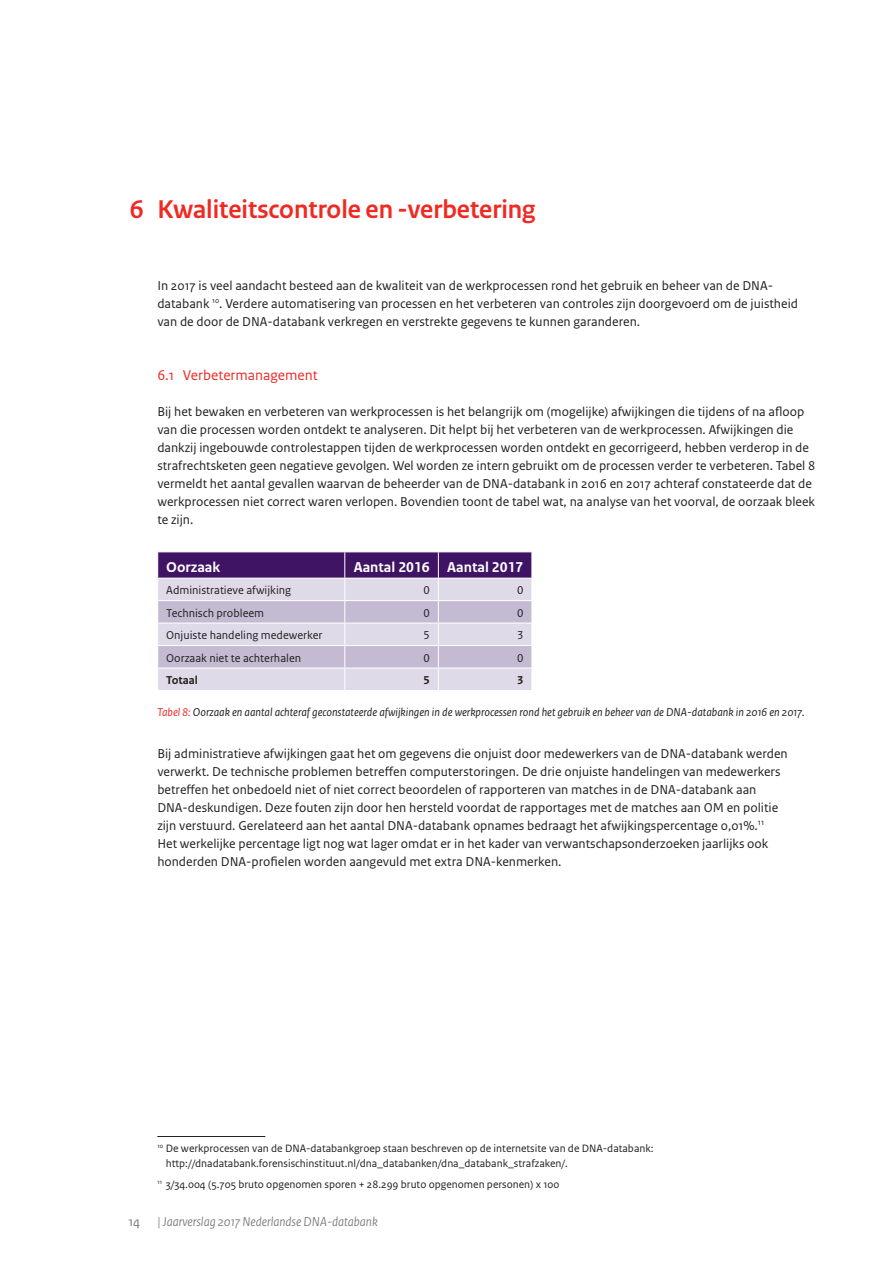
<style>
.page{position:relative;width:893px;height:1263px;background:#fff}
.page>*{position:absolute;margin:0;border:0;box-sizing:border-box;transform-origin:0 0}
._03_RO_Kop{font:700 27px "Rijksoverheid Sans Heading";color:#ee2a23}
._30_RO_Tabel_Kop{font:700 15px "Rijksoverheid Sans Text";color:#fff}
._07_RO_Tussenkop_San{font:15px "Rijksoverheid Sans Text";color:#ee2a23}
._10_RO_Broodtekst_Sa{font:13.5px/18px "Rijksoverheid Sans Text";color:#231f20}
.t1{font:italic 13.5px "Rijksoverheid Sans Heading";color:#76787b}
.t2{font:13.5px "Rijksoverheid Sans Text";color:#76787b}
._13_RO_Fotobijschrif{font:italic 12px "Rijksoverheid Sans Text";color:#231f20}
._32_RO_Tabel_Broodte{font:12px "Rijksoverheid Sans Text";color:#231f20}
._31_RO_Tabel_Tussenk{font:700 12px "Rijksoverheid Sans Text";color:#231f20}
._14_RO_Voetnoot{font:11.25px/15px "Rijksoverheid Sans Text";color:#231f20}
.s1{color:#ee2a23}
</style>
<div class="page">
<svg style="left:157px;top:552px;width:375px;height:138px;background:#baadc9"></svg>
<hr style="left:157px;top:578px;width:188px;height:1px;background:#fff">
<hr style="left:345px;top:578px;width:93px;height:1px;background:#fff">
<hr style="left:438px;top:578px;width:94px;height:1px;background:#fff">
<hr style="left:157px;top:1136px;width:108px;height:1px;background:#231f20">
<p class="_03_RO_Kop" style="left:130px;top:194px;width:407px">6 Kwaliteitscontrole en -verbetering</p>
<p class="_10_RO_Broodtekst_Sa" style="left:157px;top:277px;width:642px">In 2017 is veel aandacht besteed aan de kwaliteit van de werkprocessen rond het gebruik en beheer van de DNA&shy;databank <sup>10</sup>. Verdere automatisering van processen en het verbeteren van controles zijn doorgevoerd om de juistheid van de door de DNA-databank verkregen en verstrekte gegevens te kunnen garanderen.</p>
<p class="_07_RO_Tussenkop_San" style="left:157px;top:366px;width:162px">6.1 Verbetermanagement</p>
<p class="_10_RO_Broodtekst_Sa" style="left:157px;top:403px;width:660px">Bij het bewaken en verbeteren van werkprocessen is het belangrijk om (mogelijke) afwijkingen die tijdens of na afloop van die processen worden ontdekt te analyseren. Dit helpt bij het verbeteren van de werkprocessen. Afwijkingen die dankzij ingebouwde controlestappen tijden de werkprocessen worden ontdekt en gecorrigeerd, hebben verderop in de strafrechtsketen geen negatieve gevolgen. Wel worden ze intern gebruikt om de processen verder te verbeteren. Tabel 8 vermeldt het aantal gevallen waarvan de beheerder van de DNA-databank in 2016 en 2017 achteraf constateerde dat de werkprocessen niet correct waren verlopen. Bovendien toont de tabel wat, na analyse van het voorval, de oorzaak bleek te zijn.</p>
<p class="_30_RO_Tabel_Kop" style="left:166px;top:558px;width:56px">Oorzaak</p>
<p class="_30_RO_Tabel_Kop" style="left:354px;top:558px;width:78px">Aantal 2016</p>
<p class="_30_RO_Tabel_Kop" style="left:447px;top:558px;width:78px">Aantal 2017</p>
<p class="_32_RO_Tabel_Broodte" style="left:166px;top:583px;width:126px">Administratieve afwijking</p>
<p class="_32_RO_Tabel_Broodte" style="left:423px;top:583px;width:8px">0</p>
<p class="_32_RO_Tabel_Broodte" style="left:517px;top:583px;width:8px">0</p>
<p class="_32_RO_Tabel_Broodte" style="left:166px;top:606px;width:99px">Technisch probleem</p>
<p class="_32_RO_Tabel_Broodte" style="left:423px;top:606px;width:8px">0</p>
<p class="_32_RO_Tabel_Broodte" style="left:517px;top:606px;width:8px">0</p>
<p class="_32_RO_Tabel_Broodte" style="left:166px;top:628px;width:158px">Onjuiste handeling medewerker</p>
<p class="_32_RO_Tabel_Broodte" style="left:423px;top:628px;width:8px">5</p>
<p class="_32_RO_Tabel_Broodte" style="left:517px;top:628px;width:8px">3</p>
<p class="_32_RO_Tabel_Broodte" style="left:166px;top:651px;width:136px">Oorzaak niet te achterhalen</p>
<p class="_32_RO_Tabel_Broodte" style="left:423px;top:651px;width:8px">0</p>
<p class="_32_RO_Tabel_Broodte" style="left:517px;top:651px;width:8px">0</p>
<p class="_31_RO_Tabel_Tussenk" style="left:166px;top:673px;width:33px">Totaal</p>
<p class="_31_RO_Tabel_Tussenk" style="left:424px;top:673px;width:8px">5</p>
<p class="_31_RO_Tabel_Tussenk" style="left:517px;top:673px;width:8px">3</p>
<p class="_13_RO_Fotobijschrif" style="left:157px;top:705px;width:649px"><span class="s1">Tabel 8:</span> Oorzaak en aantal achteraf geconstateerde afwijkingen in de werkprocessen rond het gebruik en beheer van de DNA-databank in 2016 en 2017.</p>
<p class="_10_RO_Broodtekst_Sa" style="left:157px;top:745px;width:632px">Bij administratieve afwijkingen gaat het om gegevens die onjuist door medewerkers van de DNA-databank werden verwerkt. De technische problemen betreffen computerstoringen. De drie onjuiste handelingen van medewerkers betreffen het onbedoeld niet of niet correct beoordelen of rapporteren van matches in de DNA-databank aan DNA-deskundigen. Deze fouten zijn door hen hersteld voordat de rapportages met de matches aan OM en politie zijn verstuurd. Gerelateerd aan het aantal DNA-databank opnames bedraagt het afwijkingspercentage 0,01%.<sup>11<br></sup>Het werkelijke percentage ligt nog wat lager omdat er in het kader van verwantschapsonderzoeken jaarlijks ook honderden DNA-profielen worden aangevuld met extra DNA-kenmerken.</p>
<p class="_14_RO_Voetnoot" style="left:166px;top:1141px;width:489px;text-indent:-9px"><sup>10</sup> De werkprocessen van de DNA-databankgroep staan beschreven op de internetsite van de DNA-databank: http://dnadatabank.forensischinstituut.nl/dna_databanken/dna_databank_strafzaken/.</p>
<p class="_14_RO_Voetnoot" style="left:157px;top:1177px;width:404px"><sup>11</sup> 3/34.004 (5.705 bruto opgenomen sporen + 28.299 bruto opgenomen personen) x 100</p>
<p class="t2" style="left:128px;top:1214px;width:13px">14</p>
<p class="t1" style="left:157px;top:1214px;width:222px">| Jaarverslag 2017 Nederlandse DNA-databank</p>
</div>
